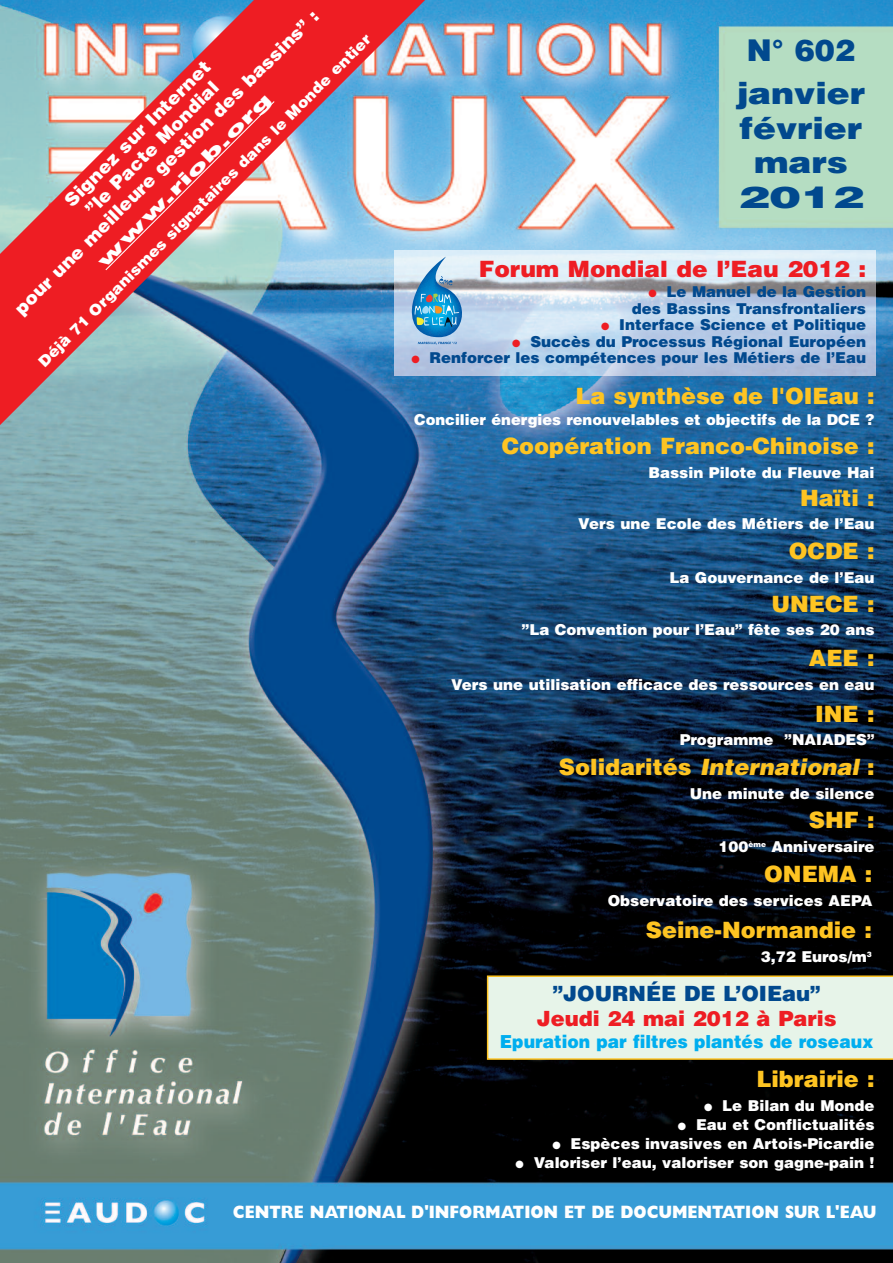
<style>
.page{position:relative;width:893px;height:1263px;background:#fff}
.page>*{position:absolute;margin:0;border:0;box-sizing:border-box;transform-origin:0 0}
.t1{font:900 30px/34.5px "Helvetica";color:#01498e;text-align:center;scale:1.15 1}
.t2{font:900 30px/43px "Helvetica";color:#01498e;text-align:center}
.t3{font:900 22.5px "Helvetica";color:#fec422}
.t4{font:italic 900 22.5px "Helvetica";color:#fec422}
.t5{font:900 22.5px "Helvetica";color:#ee1d23;scale:1.04 1}
.t6{font:900 21px "Helvetica";color:#ee1d23}
.t7{font:900 21px "Helvetica";color:#01498e}
.t8{font:900 18px/20.5px "Helvetica";color:#fff;text-align:center;scale:1.05 1}
.t9{font:800 18px "Gill Sans";color:#fff;scale:.88 1}
.t10{font:900 18px "Helvetica";color:#00aeef;scale:.95 1}
.t11{font:900 18px "Helvetica";color:#fff;scale:1.8 1}
.t12{font:900 15px "Helvetica";color:#fff}
.t13{font:900 15px/16.5px "Helvetica";color:#01498e;text-align:right}
.t14{font:900 15px "Helvetica";color:#fff;scale:1.05 1}
.s1{color:#ee1d23}
.s2{font-style:normal}
</style>
<div class="page">
<img style="left:0;top:0;width:893px;height:1263px">
<img style="left:0;top:0;width:435px;height:426px">
<div style="left:487px;top:975px;width:406px;height:85px;background:#e7f4e9"></div>
<img style="left:395px;top:251px;width:481px;height:125px">
<img style="left:412px;top:257px;width:50px;height:88px">
<svg style="left:104px;top:100px;width:172px;height:171px;background:#e3585a"></svg>
<p class="t8" style="left:-19px;top:275px;width:403px;rotate:-45deg">Signez sur Internet<br>”le Pacte Mondial<br>pour une meilleure gestion des bassins” :</p>
<p class="t14" style="left:35px;top:358px;width:442px;rotate:-45deg">Déjà 71 Organismes signataires dans le Monde entier</p>
<p class="t11" style="left:93px;top:257px;width:134px;rotate:-45deg">www.riob.org</p>
<h1 class="t2" style="left:737px;top:29px;width:130px">N° 602 janvier</h1>
<h1 class="t1" style="left:738px;top:111px;width:111px">février mars<br>2012</h1>
<h2 class="t5" style="left:479px;top:256px;width:374px">Forum Mondial de l’Eau 2012 :</h2>
<p class="t13" style="left:632px;top:284px;width:236px"><span class="s1">●</span> Le Manuel de la Gestion des Bassins Transfrontaliers</p>
<p class="t13" style="left:601px;top:317px;width:266px"><span class="s1">●</span> Interface Science et Politique</p>
<p class="t13" style="left:512px;top:333px;width:355px"><span class="s1">●</span> Succès du Processus Régional Européen</p>
<p class="t13" style="left:411px;top:350px;width:456px"><span class="s1">●</span> Renforcer les compétences pour les Métiers de l’Eau</p>
<h2 class="t3" style="left:575px;top:383px;width:301px">La synthèse de l'OIEau :</h2>
<p class="t12" style="left:414px;top:411px;width:462px">Concilier énergies renouvelables et objectifs de la DCE ?</p>
<h2 class="t3" style="left:502px;top:433px;width:374px">Coopération Franco-Chinoise :</h2>
<p class="t12" style="left:648px;top:464px;width:228px">Bassin Pilote du Fleuve Hai</p>
<h2 class="t3" style="left:800px;top:485px;width:76px">Haïti :</h2>
<p class="t12" style="left:578px;top:515px;width:298px">Vers une Ecole des Métiers de l’Eau</p>
<h2 class="t3" style="left:789px;top:538px;width:87px">OCDE :</h2>
<p class="t12" style="left:669px;top:569px;width:207px">La Gouvernance de l’Eau</p>
<h2 class="t3" style="left:771px;top:591px;width:105px">UNECE :</h2>
<p class="t12" style="left:522px;top:621px;width:354px">”La Convention pour l’Eau” fête ses 20 ans</p>
<h2 class="t3" style="left:809px;top:645px;width:67px">AEE :</h2>
<p class="t12" style="left:451px;top:676px;width:425px">Vers une utilisation efficace des ressources en eau</p>
<h2 class="t3" style="left:815px;top:701px;width:61px">INE :</h2>
<p class="t12" style="left:680px;top:731px;width:196px">Programme ”NAIADES”</p>
<h2 class="t4" style="left:559px;top:754px;width:317px"><span class="s2">Solidarités</span> International <span class="s2">:</span></h2>
<p class="t12" style="left:690px;top:785px;width:186px">Une minute de silence</p>
<h2 class="t3" style="left:809px;top:807px;width:67px">SHF :</h2>
<p class="t12" style="left:718px;top:838px;width:158px">100<sup>ème</sup> Anniversaire</p>
<h2 class="t3" style="left:764px;top:861px;width:110px">ONEMA :</h2>
<p class="t12" style="left:608px;top:892px;width:266px">Observatoire des services AEPA</p>
<h2 class="t3" style="left:646px;top:917px;width:228px">Seine-Normandie :</h2>
<p class="t12" style="left:761px;top:948px;width:113px">3,72 Euros/m<sup>3</sup></p>
<h3 class="t7" style="left:553px;top:981px;width:270px">”JOURNÉE DE L’OIEau”</h3>
<h3 class="t6" style="left:537px;top:1006px;width:301px">Jeudi 24 mai 2012 à Paris</h3>
<p class="t10" style="left:500px;top:1031px;width:395px">Epuration par filtres plantés de roseaux</p>
<h2 class="t3" style="left:756px;top:1066px;width:120px">Librairie :</h2>
<p class="t12" style="left:704px;top:1097px;width:172px">● Le Bilan du Monde</p>
<p class="t12" style="left:678px;top:1116px;width:198px">● Eau et Conflictualités</p>
<p class="t12" style="left:552px;top:1135px;width:324px">● Espèces invasives en Artois-Picardie</p>
<p class="t12" style="left:516px;top:1154px;width:360px">● Valoriser l’eau, valoriser son gagne-pain !</p>
<p class="t9" style="left:233px;top:1205px;width:733px">CENTRE NATIONAL D'INFORMATION ET DE DOCUMENTATION SUR L'EAU</p>
</div>
